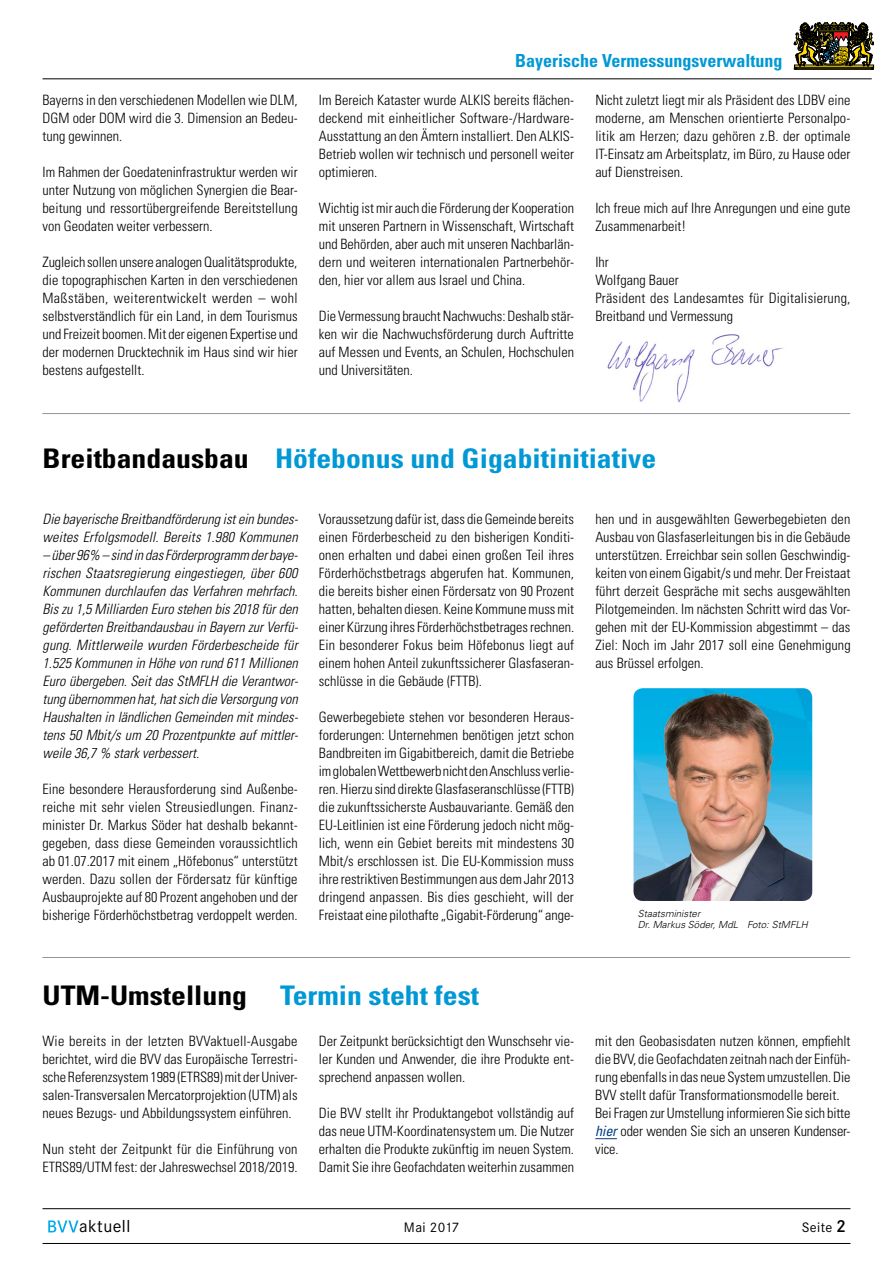
<style>
.page{position:relative;width:893px;height:1263px;background:#fff}
.page>*{position:absolute;margin:0;border:0;box-sizing:border-box;transform-origin:0 0}
.t1{font:700 condensed 27px "Univers";color:#0098d5;scale:1.1 1}
.t2{font:700 condensed 18px "Univers";color:#0098d5}
.t3{font:18px "Corporate S";letter-spacing:.025em;color:#000}
.t4{font:300 condensed 14.25px/18px "Univers";color:#000;text-align:justify}
.t5{font:italic 300 condensed 14.25px/18px "Univers";color:#000}
.t6{font:14.25px "Corporate S";letter-spacing:.025em;color:#000}
.t7{font:italic 300 9.75px/11.7px "Univers";color:#000}
.s1{color:#000}
.s2{font-weight:400;font-style:italic;color:#003e7e}
.s3{font-weight:600;color:#fff}
.s4{font-weight:600;font-size:18px}
</style>
<div class="page">
<svg style="left:794px;top:22px;width:80px;height:48px;background:#595132"></svg>
<hr style="left:43px;top:1208px;width:807px;height:1px;background:#000">
<hr style="left:43px;top:1243px;width:807px;height:1px;background:#000">
<hr style="left:43px;top:78px;width:829px;height:1px;background:#000">
<hr style="left:42px;top:413px;width:808px;height:1px;background:#939598">
<img style="left:633px;top:688px;width:179px;height:213px">
<hr style="left:42px;top:957px;width:808px;height:1px;background:#939598">
<img style="left:607px;top:334px;width:176px;height:69px">
<svg style="left:595px;top:1138px;width:22px;height:1px"></svg>
<p class="t4" style="left:43px;top:91px;width:257px">Bayerns in den verschiedenen Modellen wie DLM, DGM oder DOM wird die 3. Dimension an Bedeu&shy;tung gewinnen.</p>
<p class="t4" style="left:43px;top:163px;width:257px">Im Rahmen der Goedateninfrastruktur werden wir unter Nutzung von möglichen Synergien die Bear&shy;beitung und ressortübergreifende Bereitstellung von Geodaten weiter verbessern.</p>
<p class="t4" style="left:43px;top:253px;width:257px">Zugleich sollen unsere analogen Qualitätsprodukte, die topographischen Karten in den verschiedenen Maßstäben, weiterentwickelt werden – wohl selbstverständlich für ein Land, in dem Tourismus und Freizeit boomen. Mit der eigenen Expertise und der modernen Drucktechnik im Haus sind wir hier bestens aufgestellt.</p>
<p class="t2" style="left:515px;top:50px;width:269px">Bayerische Vermessungsverwaltung</p>
<p class="t4" style="left:319px;top:91px;width:257px">Im Bereich Kataster wurde ALKIS bereits flächen&shy;deckend mit einheitlicher Software-/Hardware-Ausstattung an den Ämtern installiert. Den ALKIS-Betrieb wollen wir technisch und personell weiter optimieren.</p>
<p class="t4" style="left:319px;top:199px;width:257px">Wichtig ist mir auch die Förderung der Kooperation mit unseren Partnern in Wissenschaft, Wirtschaft und Behörden, aber auch mit unseren Nachbarlän&shy;dern und weiteren internationalen Partnerbehör&shy;den, hier vor allem aus Israel und China.</p>
<p class="t4" style="left:319px;top:307px;width:257px">Die Vermessung braucht Nachwuchs: Deshalb stär&shy;ken wir die Nachwuchsförderung durch Auftritte auf Messen und Events, an Schulen, Hochschulen und Universitäten.</p>
<p class="t4" style="left:595px;top:91px;width:257px">Nicht zuletzt liegt mir als Präsident des LDBV eine moderne, am Menschen orientierte Personalpo&shy;litik am Herzen; dazu gehören z.B. der optimale IT-Einsatz am Arbeitsplatz, im Büro, zu Hause oder auf Dienstreisen.</p>
<p class="t4" style="left:595px;top:199px;width:257px">Ich freue mich auf Ihre Anregungen und eine gute<br>Zusammenarbeit!</p>
<p class="t4" style="left:595px;top:253px;width:257px;text-align:left">Ihr<br>Wolfgang Bauer<br>Präsident des Landesamtes für Digitalisierung,<br>Breitband und Vermessung</p>
<h1 class="t1" style="left:43px;top:442px;width:559px"><span class="s1">Breitbandausbau</span> Höfebonus und Gigabitinitiative</h1>
<p class="t5" style="left:43px;top:510px;width:257px">Die bayerische Breitbandförderung ist ein bundes&shy;weites Erfolgsmodell. Bereits 1.980 Kommunen</p>
<p class="t5" style="left:43px;top:546px;width:257px;text-align:justify">– über 96% – sind in das Förderprogramm der baye&shy;rischen Staatsregierung eingestiegen, über 600<br>Kommunen durchlaufen das Verfahren mehrfach.<br>Bis zu 1,5 Milliarden Euro stehen bis 2018 für den geförderten Breitbandausbau in Bayern zur Verfü&shy;gung. Mittlerweile wurden Förderbescheide für 1.525 Kommunen in Höhe von rund 611 Millionen Euro übergeben. Seit das StMFLH die Verantwor&shy;tung übernommen hat, hat sich die Versorgung von Haushalten in ländlichen Gemeinden mit mindes&shy;tens 50 Mbit/s um 20 Prozentpunkte auf mittler&shy;weile 36,7 % stark verbessert.</p>
<p class="t4" style="left:43px;top:780px;width:257px">Eine besondere Herausforderung sind Außenbe&shy;reiche mit sehr vielen Streusiedlungen. Finanz&shy;minister Dr. Markus Söder hat deshalb bekannt&shy;gegeben, dass diese Gemeinden voraussichtlich ab 01.07.2017 mit einem „Höfebonus“ unterstützt werden. Dazu sollen der Fördersatz für künftige Ausbauprojekte auf 80 Prozent angehoben und der bisherige Förderhöchstbetrag verdoppelt werden.</p>
<p class="t4" style="left:319px;top:510px;width:257px">Voraussetzung dafür ist, dass die Gemeinde bereits einen Förderbescheid zu den bisherigen Konditi&shy;onen erhalten und dabei einen großen Teil ihres Förderhöchstbetrags abgerufen hat. Kommunen, die bereits bisher einen Fördersatz von 90 Prozent hatten, behalten diesen. Keine Kommune muss mit einer Kürzung ihres Förderhöchstbetrages rechnen.<br>Ein besonderer Fokus beim Höfebonus liegt auf einem hohen Anteil zukunftssicherer Glasfaseran&shy;schlüsse in die Gebäude (FTTB).</p>
<p class="t4" style="left:319px;top:707px;width:257px">Gewerbegebiete stehen vor besonderen Heraus&shy;forderungen: Unternehmen benötigen jetzt schon Bandbreiten im Gigabitbereich, damit die Betriebe im globalen Wettbewerb nicht den Anschluss verlie&shy;ren. Hierzu sind direkte Glasfaseranschlüsse (FTTB) die zukunftssicherste Ausbauvariante. Gemäß den EU-Leitlinien ist eine Förderung jedoch nicht mög&shy;lich, wenn ein Gebiet bereits mit mindestens 30<br>Mbit/s erschlossen ist. Die EU-Kommission muss ihre restriktiven Bestimmungen aus dem Jahr 2013 dringend anpassen. Bis dies geschieht, will der Freistaat eine pilothafte „Gigabit-Förderung“ ange-</p>
<p class="t4" style="left:595px;top:509px;width:257px">hen und in ausgewählten Gewerbegebieten den Ausbau von Glasfaserleitungen bis in die Gebäude unterstützen. Erreichbar sein sollen Geschwindig&shy;keiten von einem Gigabit/s und mehr. Der Freistaat führt derzeit Gespräche mit sechs ausgewählten Pilotgemeinden. Im nächsten Schritt wird das Vor&shy;gehen mit der EU-Kommission abgestimmt – das Ziel: Noch im Jahr 2017 soll eine Genehmigung aus Brüssel erfolgen.</p>
<p class="t7" style="left:638px;top:907px;width:172px">Staatsminister<br>Dr. Markus Söder, MdL Foto: StMFLH</p>
<h1 class="t1" style="left:43px;top:979px;width:398px"><span class="s1">UTM-Umstellung</span> Termin steht fest</h1>
<p class="t4" style="left:43px;top:1032px;width:257px">Wie bereits in der letzten BVVaktuell-Ausgabe berichtet, wird die BVV das Europäische Terrestri&shy;sche Referenzsystem 1989 (ETRS89) mit der Univer&shy;salen-Transversalen Mercatorprojektion (UTM) als neues Bezugs- und Abbildungssystem einführen.</p>
<p class="t4" style="left:43px;top:1140px;width:257px">Nun steht der Zeitpunkt für die Einführung von<br>ETRS89/UTM fest: der Jahreswechsel 2018/2019.</p>
<p class="t4" style="left:319px;top:1032px;width:257px">Der Zeitpunkt berücksichtigt den Wunschsehr vie&shy;ler Kunden und Anwender, die ihre Produkte ent&shy;sprechend anpassen wollen.</p>
<p class="t4" style="left:319px;top:1104px;width:257px">Die BVV stellt ihr Produktangebot vollständig auf das neue UTM-Koordinatensystem um. Die Nutzer erhalten die Produkte zukünftig im neuen System.<br>Damit Sie ihre Geofachdaten weiterhin zusammen</p>
<p class="t4" style="left:595px;top:1032px;width:257px;text-align:left">mit den Geobasisdaten nutzen können, empfiehlt die BVV, die Geofachdaten zeitnah nach der Einfüh&shy;rung ebenfalls in das neue System umzustellen. Die BVV stellt dafür Transformationsmodelle bereit.<br>Bei Fragen zur Umstellung informieren Sie sich bitte <span class="s2">hier</span> oder wenden Sie sich an unseren Kundenser&shy;vice.</p>
<p class="t3" style="left:47px;top:1216px;width:85px"><span class="s3">BVV</span>aktuell</p>
<p class="t6" style="left:404px;top:1219px;width:57px">Mai 2017</p>
<p class="t6" style="left:802px;top:1219px;width:46px">Seite <span class="s4">2</span></p>
</div>
